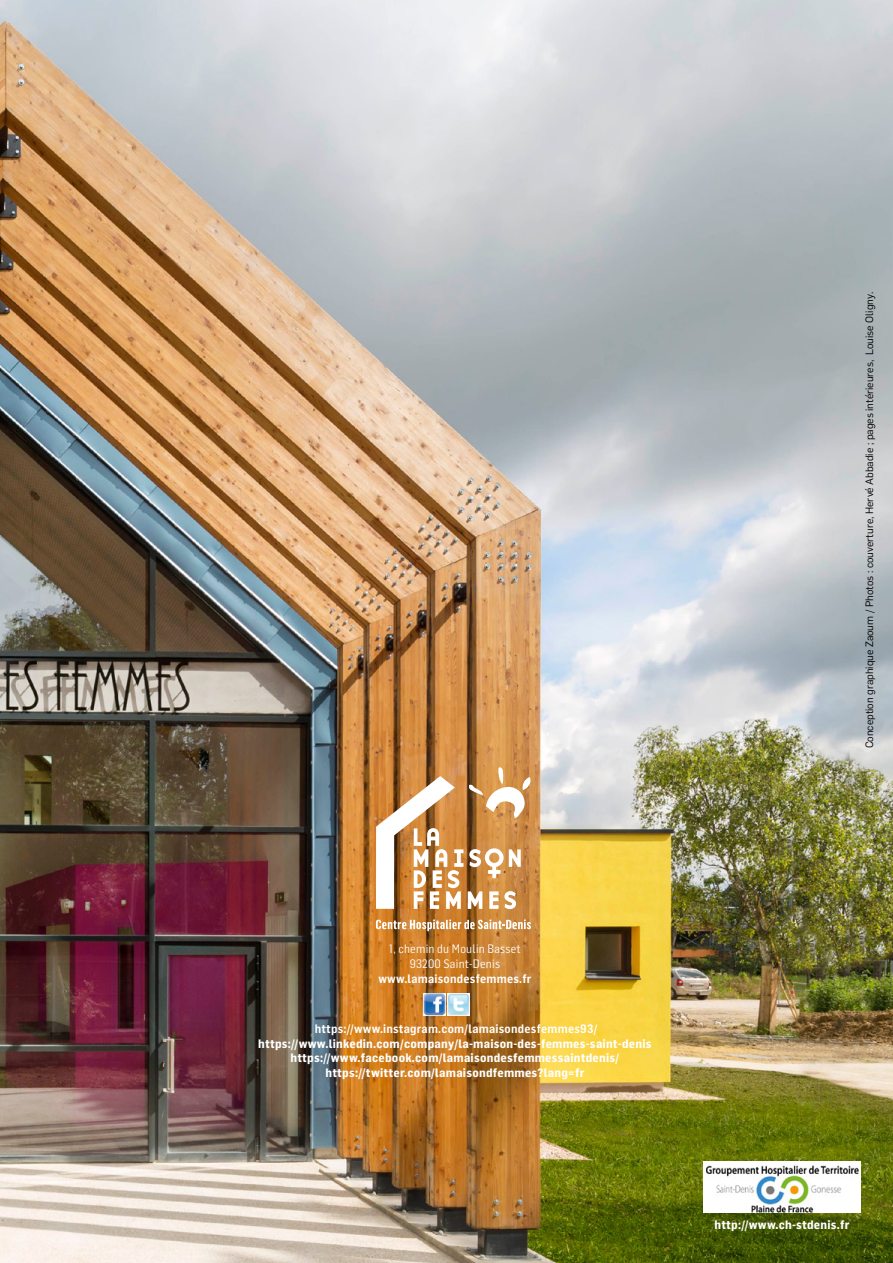
<style>
.page{position:relative;width:893px;height:1263px;background:#fff}
.page>*{position:absolute;margin:0;border:0;box-sizing:border-box;transform-origin:0 0}
.t1{font:700 12px/14.9px "Flama Semicondensed";letter-spacing:.02em;color:#fff;text-align:center}
.t2{font:600 12px "Flama Semicondensed";letter-spacing:.02em;color:#fff}
.t3{font:12px/14.9px "Flama Semicondensed";letter-spacing:.02em;color:#fff;text-align:center}
.t4{font:10.5px "Flama";color:#000}
</style>
<div class="page">
<img style="left:0;top:0;width:893px;height:1263px">
<svg style="left:376px;top:767px;width:155px;height:142px"></svg>
<svg style="left:376px;top:919px;width:155px;height:12px"></svg>
<img style="left:424px;top:994px;width:21px;height:22px">
<img style="left:447px;top:994px;width:23px;height:21px">
<img style="left:703px;top:1161px;width:157px;height:52px">
<p class="t4" style="left:862px;top:748px;width:458px;rotate:-90deg">Conception graphique Zaoum / Photos : couverture, Hervé Abbadie ; pages intérieures, Louise Oligny.</p>
<p class="t3" style="left:389px;top:941px;width:133px">1, chemin du Moulin Basset<br>93200 Saint-Denis</p>
<p class="t2" style="left:378px;top:971px;width:155px">www.lamaisondesfemmes.fr</p>
<p class="t2" style="left:315px;top:1020px;width:284px">https://www.instagram.com/lamaisondesfemmes93/</p>
<p class="t1" style="left:258px;top:1035px;width:395px">https://www.linkedin.com/company/la-maison-des-femmes-saint-denis https://www.facebook.com/lamaisondesfemmessaintdenis/ https://twitter.com/lamaisondfemmes?lang=fr</p>
<p class="t1" style="left:714px;top:1217px;width:137px">http://www.ch-stdenis.fr</p>
</div>
